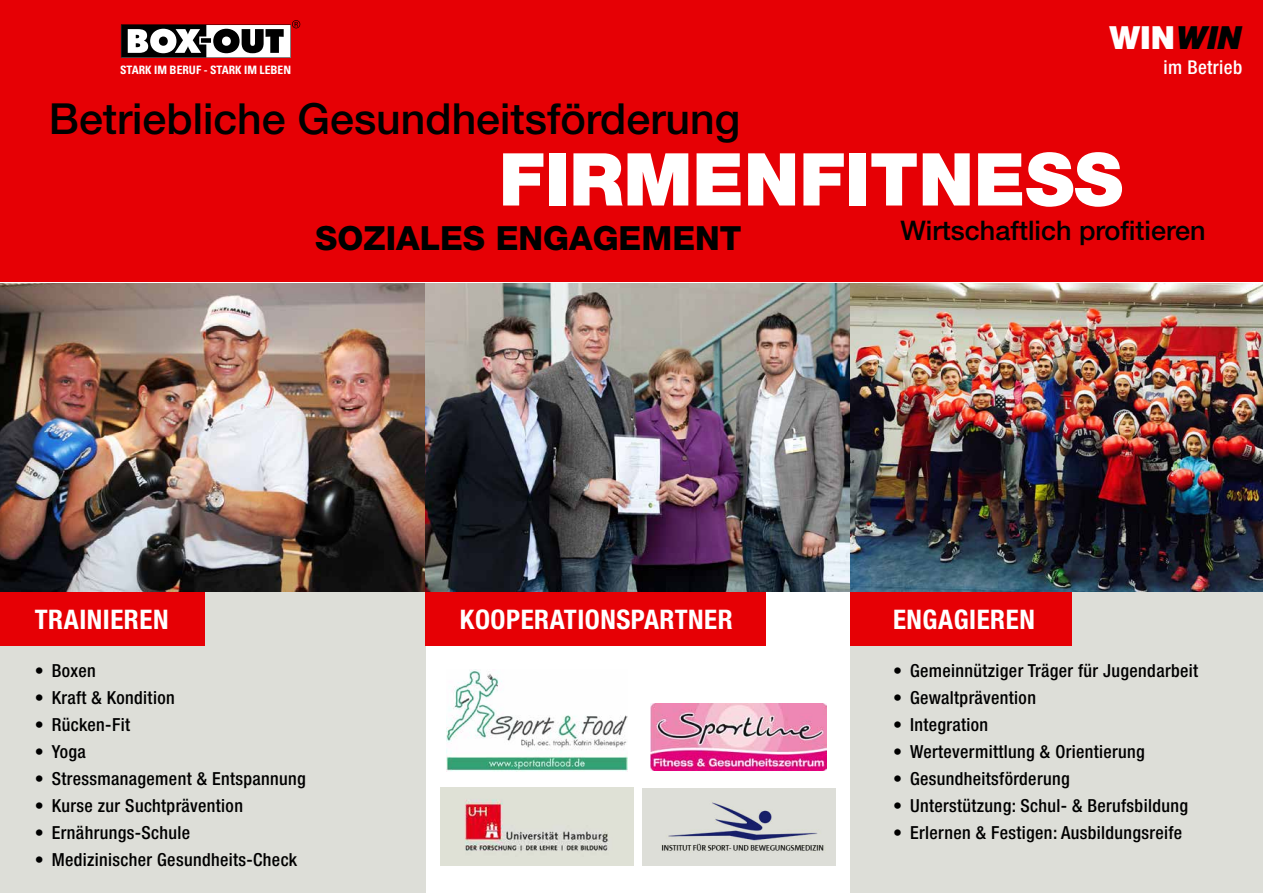
<style>
.page{position:relative;width:1263px;height:893px;background:#fff}
.page>*{position:absolute;margin:0;border:0;box-sizing:border-box;transform-origin:0 0}
.t1{font:900 73.05px "Helvetica Neue LT Std";color:#fff}
.t2{font:500 42.9px "Helvetica Neue LT Std";color:#000}
.t3{font:800 33.3px "Helvetica Neue LT Std";color:#000}
.t4{font:900 31.95px "Helvetica Neue LT Std";color:#fff}
.t5{font:700 condensed 27px "Helvetica Neue LT Std";letter-spacing:.02em;color:#fff}
.t6{font:500 27px "Helvetica Neue LT Std";color:#000}
.t7{font:500 condensed 19.05px "Helvetica Neue LT Std";letter-spacing:.02em;color:#fff}
.t8{font:500 condensed 18px "Helvetica Neue LT Std";letter-spacing:.02em;color:#000}
.t9{font:700 condensed 11.55px "Univers LT Std";color:#fff}
.s1{font-style:italic;color:#000}
</style>
<div class="page">
<div style="left:0;top:592px;width:425px;height:301px;background:#ddded8"></div>
<div style="left:850px;top:592px;width:413px;height:301px;background:#ddded8"></div>
<img style="left:446px;top:670px;width:181px;height:102px">
<div style="left:0;top:592px;width:205px;height:53px;background:#e60005"></div>
<div style="left:425px;top:592px;width:340px;height:53px;background:#e60005"></div>
<div style="left:850px;top:592px;width:221px;height:53px;background:#e60005"></div>
<div style="left:0;top:0;width:1263px;height:282px;background:#e60005"></div>
<svg style="left:121px;top:20px;width:179px;height:38px;background:#906b6c"></svg>
<img style="left:0;top:284px;width:1263px;height:308px">
<img style="left:651px;top:704px;width:176px;height:66px">
<img style="left:440px;top:788px;width:194px;height:77px">
<div style="left:642px;top:788px;width:194px;height:77px;background:#ddded8"></div>
<img style="left:661px;top:802px;width:163px;height:49px">
<p class="t9" style="left:120px;top:63px;width:172px">STARK IM BERUF - STARK IM LEBEN</p>
<h3 class="t4" style="left:1109px;top:19px;width:134px">WIN<span class="s1">WIN</span></h3>
<p class="t7" style="left:1163px;top:56px;width:80px">im Betrieb</p>
<h2 class="t2" style="left:49px;top:93px;width:693px">Betriebliche Gesundheitsförderung</h2>
<h1 class="t1" style="left:499px;top:136px;width:625px">FIRMENFITNESS</h1>
<h3 class="t3" style="left:315px;top:218px;width:428px">SOZIALES ENGAGEMENT</h3>
<h3 class="t5" style="left:35px;top:603px;width:135px">TRAINIEREN</h3>
<p class="t8" style="left:35px;top:660px;width:63px">• Boxen</p>
<p class="t8" style="left:35px;top:687px;width:141px">• Kraft &amp; Kondition</p>
<p class="t8" style="left:35px;top:714px;width:97px">• Rücken-Fit</p>
<p class="t8" style="left:35px;top:741px;width:53px">• Yoga</p>
<p class="t8" style="left:35px;top:768px;width:273px">• Stressmanagement &amp; Entspannung</p>
<p class="t8" style="left:35px;top:795px;width:210px">• Kurse zur Suchtprävention</p>
<p class="t8" style="left:35px;top:822px;width:157px">• Ernährungs-Schule</p>
<p class="t8" style="left:35px;top:849px;width:264px">• Medizinischer Gesundheits-Check</p>
<h3 class="t5" style="left:460px;top:603px;width:274px">KOOPERATIONSPARTNER</h3>
<h3 class="t6" style="left:900px;top:215px;width:307px">Wirtschaftlich profitieren</h3>
<h3 class="t5" style="left:893px;top:603px;width:143px">ENGAGIEREN</h3>
<p class="t8" style="left:893px;top:660px;width:307px">• Gemeinnütziger Träger für Jugendarbeit</p>
<p class="t8" style="left:893px;top:687px;width:144px">• Gewaltprävention</p>
<p class="t8" style="left:893px;top:714px;width:97px">• Integration</p>
<p class="t8" style="left:893px;top:741px;width:253px">• Wertevermittlung &amp; Orientierung</p>
<p class="t8" style="left:893px;top:768px;width:178px">• Gesundheitsförderung</p>
<p class="t8" style="left:893px;top:795px;width:297px">• Unterstützung: Schul- &amp; Berufsbildung</p>
<p class="t8" style="left:893px;top:822px;width:291px">• Erlernen &amp; Festigen: Ausbildungsreife</p>
</div>
